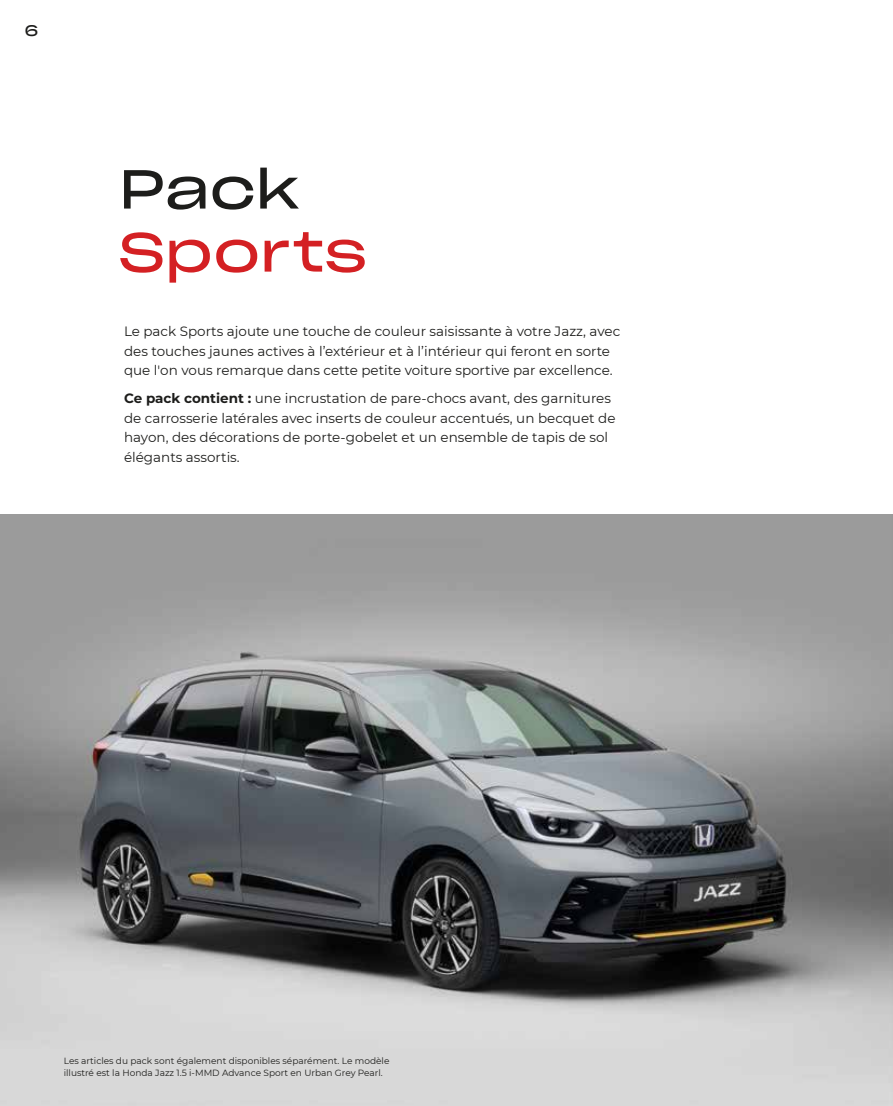
<style>
.page{position:relative;width:893px;height:1106px;background:#fff}
.page>*{position:absolute;margin:0;border:0;box-sizing:border-box;transform-origin:0 0}
.t1{font:54px "Sharp Grotesk Book 25";letter-spacing:.015em;color:#d42023}
.t2{font:54px "Sharp Grotesk Book 25";color:#1d1d1b}
.t3{font:15px "Sharp Grotesk Book 25";color:#1d1d1b}
.t4{font:13.5px/19.5px "Montserrat";color:#1d1d1b}
.t5{font:9px/12px "Montserrat";color:#1d1d1b}
.s1{font-weight:700}
</style>
<div class="page">
<img style="left:0;top:515px;width:893px;height:591px">
<p class="t3" style="left:25px;top:17px;width:15px">6</p>
<h1 class="t2" style="left:119px;top:142px;width:181px">Pack</h1>
<h1 class="t1" style="left:119px;top:205px;width:250px">Sports</h1>
<p class="t4" style="left:124px;top:321px;width:498px">Le pack Sports ajoute une touche de couleur saisissante à votre Jazz, avec des touches jaunes actives à l’extérieur et à l’intérieur qui feront en sorte que l'on vous remarque dans cette petite voiture sportive par excellence.</p>
<p class="t4" style="left:124px;top:388px;width:493px"><span class="s1">Ce pack contient :</span> une incrustation de pare-chocs avant, des garnitures de carrosserie latérales avec inserts de couleur accentués, un becquet de hayon, des décorations de porte-gobelet et un ensemble de tapis de sol élégants assortis.</p>
<p class="t5" style="left:64px;top:1054px;width:327px">Les articles du pack sont également disponibles séparément. Le modèle illustré est la Honda Jazz 1.5 i-MMD Advance Sport en Urban Grey Pearl.</p>
</div>
